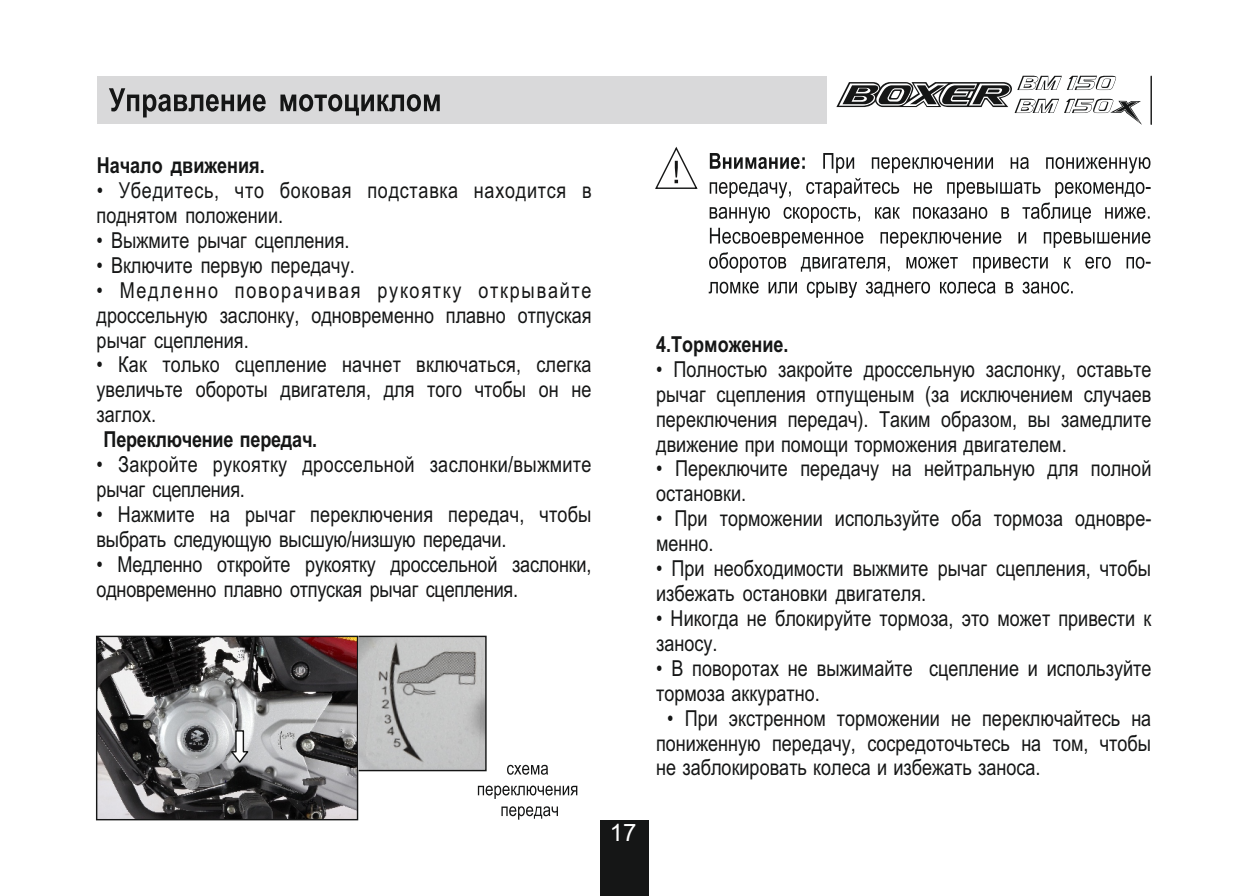
<style>
.page{position:relative;width:1248px;height:896px;background:#fff}
.page>*{position:absolute;margin:0;border:0;box-sizing:border-box;transform-origin:0 0}
.t1{font:24px "Arial";color:#fff}
.t2{font:22px/25px "Arial Narrow";color:#151616}
.t3{font:22px/25px "Arial Narrow";letter-spacing:.03em;color:#151616}
.t4{font:700 22px "Arial Narrow";color:#151616}
</style>
<div class="page">
<div style="left:97px;top:76px;width:729px;height:48px;background:#d9d9da"></div>
<svg style="left:109px;top:88px;width:330px;height:29px"></svg>
<svg style="left:655px;top:146px;width:43px;height:43px"></svg>
<svg style="left:478px;top:765px;width:99px;height:54px"></svg>
<svg style="left:708px;top:153px;width:442px;height:145px"></svg>
<img style="left:98px;top:638px;width:258px;height:180px">
<div style="left:96px;top:636px;width:262px;height:184px;border:1px solid #151616"></div>
<svg style="left:229px;top:729px;width:21px;height:35px"></svg>
<img style="left:360px;top:638px;width:124px;height:131px">
<div style="left:358px;top:636px;width:128px;height:135px;border:1px solid #151616"></div>
<div style="left:599px;top:819px;width:49px;height:48px;background:#151616"></div>
<div style="left:599px;top:867px;width:49px;height:29px;background:#151616"></div>
<hr style="left:1150px;top:76px;width:1px;height:48px;background:#151616">
<svg style="left:836px;top:76px;width:305px;height:48px"></svg>
<p class="t4" style="left:97px;top:157px;width:170px">Начало движения.</p>
<p class="t3" style="left:97px;top:180px;width:496px">• Убедитесь, что боковая подставка находится в поднятом положении.</p>
<p class="t2" style="left:97px;top:230px;width:254px">• Выжмите рычаг сцепления.</p>
<p class="t2" style="left:97px;top:254px;width:259px">• Включите первую передачу.</p>
<p class="t2" style="left:97px;top:279px;width:496px;text-align:justify">• Медленно поворачивая рукоятку открывайте дроссельную заслонку, одновременно плавно отпуская рычаг сцепления.</p>
<p class="t2" style="left:97px;top:354px;width:496px;text-align:justify">• Как только сцепление начнет включаться, слегка увеличьте обороты двигателя, для того чтобы он не заглох.</p>
<p class="t4" style="left:104px;top:431px;width:215px">Переключение передач.</p>
<p class="t2" style="left:97px;top:454px;width:496px">• Закройте рукоятку дроссельной заслонки/выжмите рычаг сцепления.</p>
<p class="t2" style="left:97px;top:504px;width:496px">• Нажмите на рычаг переключения передач, чтобы выбрать следующую высшую/низшую передачи.</p>
<p class="t2" style="left:97px;top:554px;width:496px">• Медленно откройте рукоятку дроссельной заслонки, одновременно плавно отпуская рычаг сцепления.</p>
<p class="t1" style="left:610px;top:823px;width:28px">17</p>
<p class="t4" style="left:656px;top:336px;width:134px">4.Торможение.</p>
<p class="t2" style="left:656px;top:358px;width:496px;text-align:justify">• Полностью закройте дроссельную заслонку, оставьте рычаг сцепления отпущеным (за исключением случаев переключения передач). Таким образом, вы замедлите движение при помощи торможения двигателем.</p>
<p class="t2" style="left:656px;top:458px;width:496px">• Переключите передачу на нейтральную для полной остановки.</p>
<p class="t2" style="left:656px;top:508px;width:496px">• При торможении используйте оба тормоза одновре&shy;менно.</p>
<p class="t2" style="left:656px;top:558px;width:496px">• При необходимости выжмите рычаг сцепления, чтобы избежать остановки двигателя.</p>
<p class="t2" style="left:656px;top:608px;width:496px">• Никогда не блокируйте тормоза, это может привести к заносу.</p>
<p class="t2" style="left:656px;top:657px;width:496px">• В поворотах не выжимайте сцепление и используйте тормоза аккуратно.</p>
<p class="t2" style="left:656px;top:707px;width:496px;text-align:justify;text-indent:11px">• При экстренном торможении не переключайтесь на пониженную передачу, сосредоточьтесь на том, чтобы не заблокировать колеса и избежать заноса.</p>
</div>
